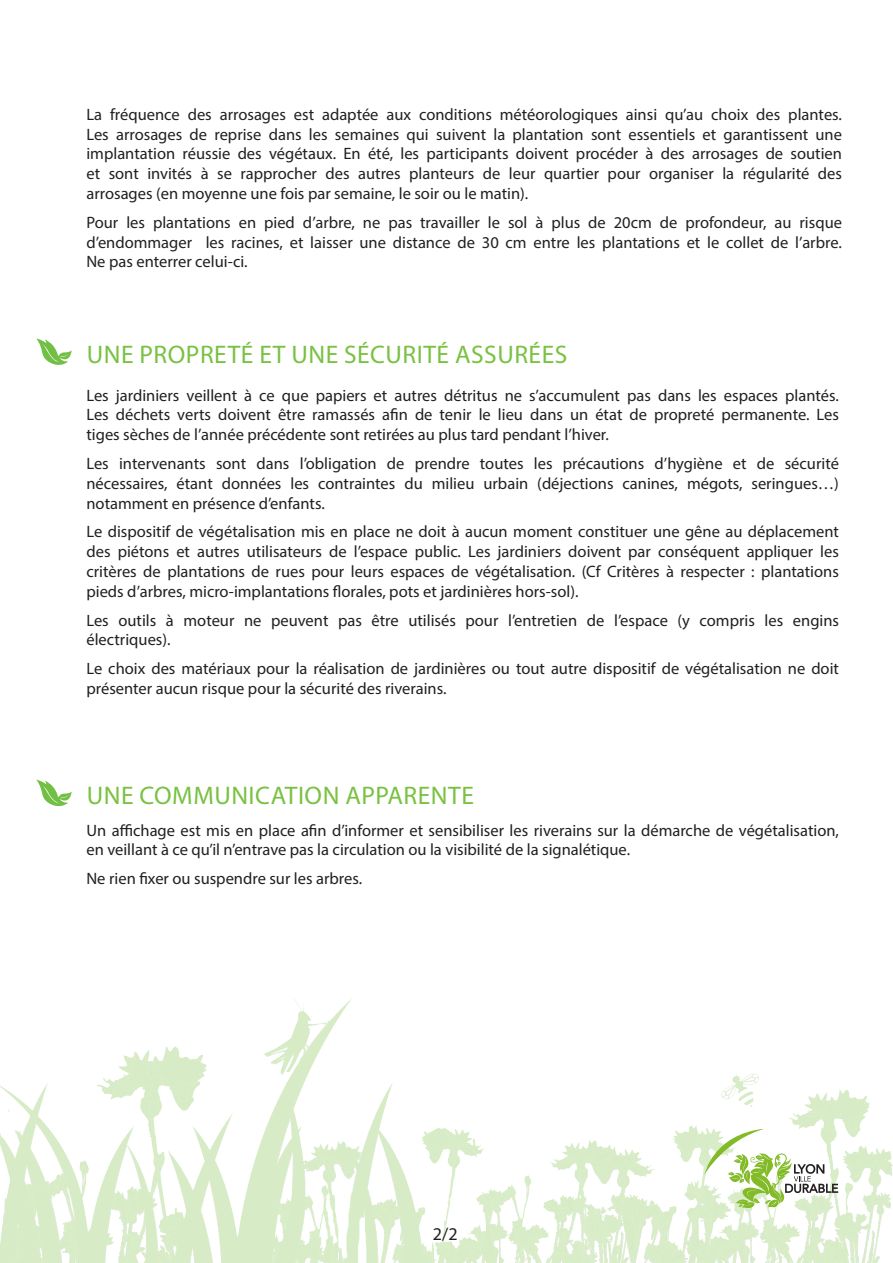
<style>
.page{position:relative;width:893px;height:1263px;background:#fff}
.page>*{position:absolute;margin:0;border:0;box-sizing:border-box;transform-origin:0 0}
.t1{font:25.5px "Myriad Pro";letter-spacing:.02em;color:#79c142}
.t2{font:18px "Myriad Pro";color:#231f20}
.t3{font:16.5px/19.8px "Myriad Pro";color:#231f20;text-align:justify}
</style>
<div class="page">
<img style="left:0;top:998px;width:893px;height:265px">
<svg style="left:36px;top:338px;width:36px;height:27px"></svg>
<svg style="left:36px;top:780px;width:36px;height:27px"></svg>
<svg style="left:704px;top:1130px;width:134px;height:78px"></svg>
<p class="t3" style="left:86px;top:104px;width:757px">La fréquence des arrosages est adaptée aux conditions météorologiques ainsi qu’au choix des plantes.<br>Les arrosages de reprise dans les semaines qui suivent la plantation sont essentiels et garantissent une implantation réussie des végétaux. En été, les participants doivent procéder à des arrosages de soutien et sont invités à se rapprocher des autres planteurs de leur quartier pour organiser la régularité des arrosages (en moyenne une fois par semaine, le soir ou le matin).</p>
<p class="t3" style="left:86px;top:212px;width:757px">Pour les plantations en pied d’arbre, ne pas travailler le sol à plus de 20cm de profondeur, au risque d’endommager les racines, et laisser une distance de 30 cm entre les plantations et le collet de l’arbre.<br>Ne pas enterrer celui-ci.</p>
<p class="t1" style="left:87px;top:338px;width:482px">UNE PROPRETÉ ET UNE SÉCURITÉ ASSURÉES</p>
<p class="t3" style="left:86px;top:385px;width:754px">Les jardiniers veillent à ce que papiers et autres détritus ne s’accumulent pas dans les espaces plantés.<br>Les déchets verts doivent être ramassés afin de tenir le lieu dans un état de propreté permanente. Les tiges sèches de l’année précédente sont retirées au plus tard pendant l’hiver.</p>
<p class="t3" style="left:86px;top:453px;width:754px">Les intervenants sont dans l’obligation de prendre toutes les précautions d’hygiène et de sécurité nécessaires, étant données les contraintes du milieu urbain (déjections canines, mégots, seringues…) notamment en présence d’enfants.</p>
<p class="t3" style="left:86px;top:522px;width:754px">Le dispositif de végétalisation mis en place ne doit à aucun moment constituer une gêne au déplacement des piétons et autres utilisateurs de l’espace public. Les jardiniers doivent par conséquent appliquer les critères de plantations de rues pour leurs espaces de végétalisation. (Cf Critères à respecter : plantations pieds d’arbres, micro-implantations florales, pots et jardinières hors-sol).</p>
<p class="t3" style="left:86px;top:610px;width:754px">Les outils à moteur ne peuvent pas être utilisés pour l’entretien de l’espace (y compris les engins électriques).</p>
<p class="t3" style="left:86px;top:658px;width:754px">Le choix des matériaux pour la réalisation de jardinières ou tout autre dispositif de végétalisation ne doit présenter aucun risque pour la sécurité des riverains.</p>
<p class="t1" style="left:87px;top:779px;width:389px">UNE COMMUNICATION APPARENTE</p>
<p class="t3" style="left:86px;top:820px;width:754px">Un affichage est mis en place afin d’informer et sensibiliser les riverains sur la démarche de végétalisation, en veillant à ce qu’il n’entrave pas la circulation ou la visibilité de la signalétique.</p>
<p class="t3" style="left:86px;top:868px;width:277px">Ne rien fixer ou suspendre sur les arbres.</p>
<p class="t2" style="left:433px;top:1223px;width:26px">2/2</p>
</div>
